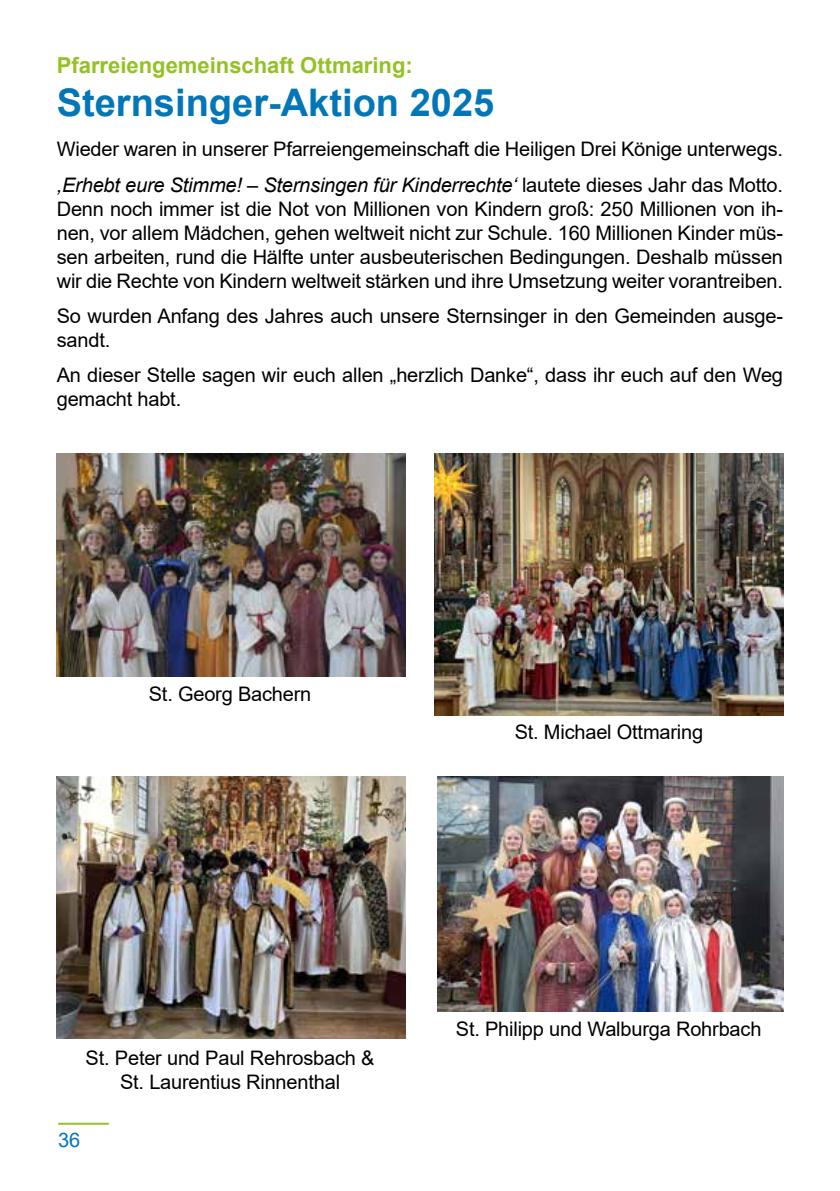
<style>
.page{position:relative;width:840px;height:1191px;background:#fff}
.page>*{position:absolute;margin:0;border:0;box-sizing:border-box;transform-origin:0 0}
.t1{font:700 38px "Arial";color:#0276b7}
.t2{font:700 22px "Arial";color:#95c123}
.t3{font:20px/24px "Arial";letter-spacing:-.01em;color:#000}
.t4{font:20px "Arial";color:#0276b7}
.s1{font-style:italic}
</style>
<div class="page">
<hr style="left:58px;top:1122px;width:51px;height:2px;background:#95c123">
<img style="left:57px;top:454px;width:348px;height:222px">
<img style="left:57px;top:777px;width:348px;height:261px">
<img style="left:434px;top:454px;width:348px;height:261px">
<img style="left:437px;top:777px;width:345px;height:234px">
<p class="t2" style="left:57px;top:49px;width:357px">Pfarreiengemeinschaft Ottmaring:</p>
<h1 class="t1" style="left:57px;top:76px;width:439px">Sternsinger-Aktion 2025</h1>
<p class="t3" style="left:57px;top:131px;width:727px;line-height:35.4px">Wieder waren in unserer Pfarreiengemeinschaft die Heiligen Drei Könige unterwegs. <span class="s1">,Erhebt eure Stimme! – Sternsingen für Kinderrechte‘</span> lautete dieses Jahr das Motto.</p>
<p class="t3" style="left:57px;top:196px;width:727px;text-align:justify">Denn noch immer ist die Not von Millionen von Kindern groß: 250 Millionen von ih&shy;nen, vor allem Mädchen, gehen weltweit nicht zur Schule. 160 Millionen Kinder müs&shy;sen arbeiten, rund die Hälfte unter ausbeuterischen Bedingungen. Deshalb müssen wir die Rechte von Kindern weltweit stärken und ihre Umsetzung weiter vorantreiben.</p>
<p class="t3" style="left:57px;top:304px;width:727px">So wurden Anfang des Jahres auch unsere Sternsinger in den Gemeinden ausge&shy;sandt.</p>
<p class="t3" style="left:57px;top:363px;width:727px">An dieser Stelle sagen wir euch allen „herzlich Danke“, dass ihr euch auf den Weg gemacht habt.</p>
<p class="t3" style="left:149px;top:682px;width:164px">St. Georg Bachern</p>
<p class="t3" style="left:514px;top:720px;width:190px">St. Michael Ottmaring</p>
<p class="t3" style="left:86px;top:1045px;width:290px;text-align:center">St. Peter und Paul Rehrosbach &amp;<br>St. Laurentius Rinnenthal</p>
<p class="t4" style="left:58px;top:1126px;width:24px">36</p>
<p class="t3" style="left:455px;top:1017px;width:307px">St. Philipp und Walburga Rohrbach</p>
</div>
